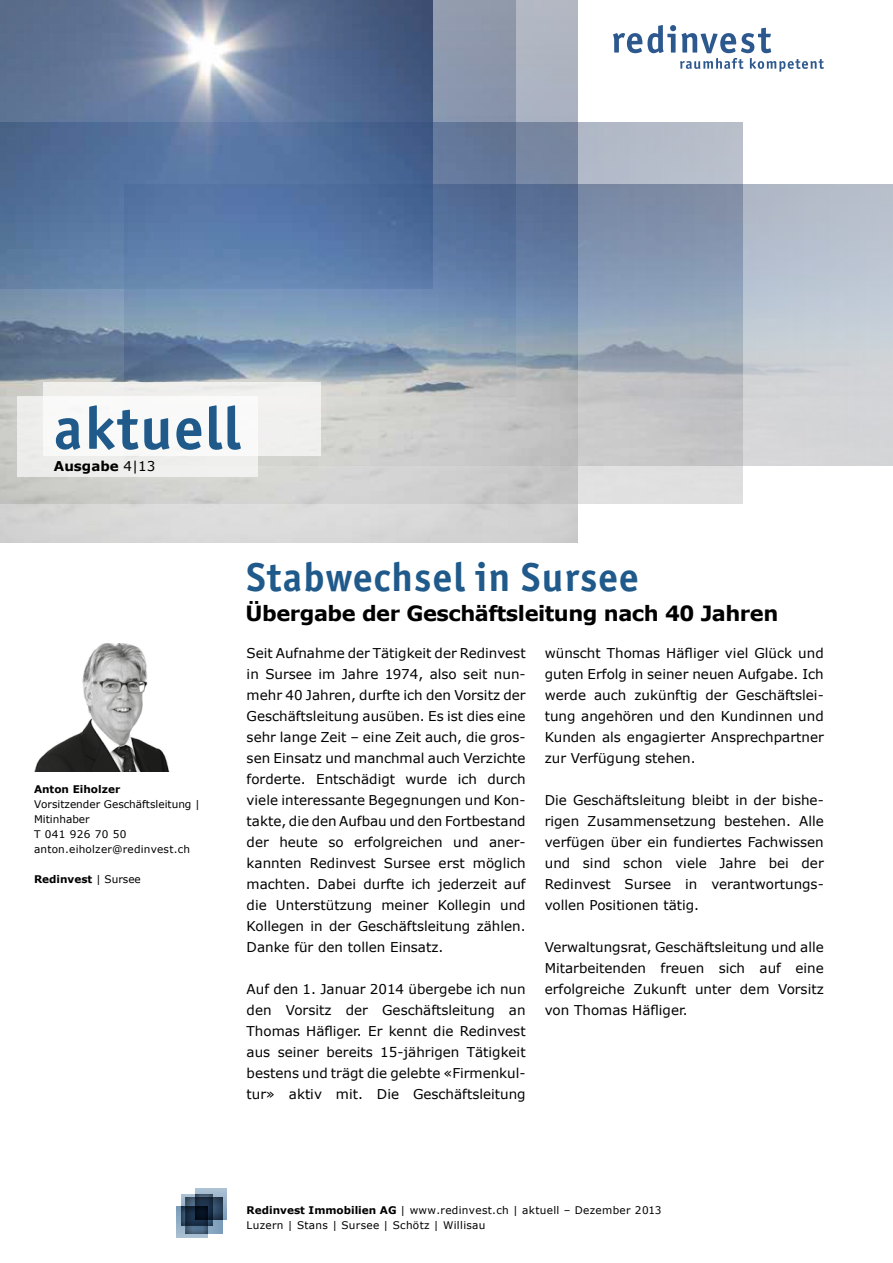
<style>
.page{position:relative;width:893px;height:1263px;background:#fff}
.page>*{position:absolute;margin:0;border:0;box-sizing:border-box;transform-origin:0 0}
.t1{font:700 60px "Officina Sans ITC Std";letter-spacing:.03em;color:#1f5a8b}
.t2{font:700 40.5px "Officina Sans ITC Std";letter-spacing:.03em;color:#1f5a8b}
.t3{font:700 21px "Verdana";letter-spacing:-.02em;color:#000}
.t4{font:13.5px/21px "Verdana";color:#000;text-align:justify}
.t5{font:700 13.5px "Verdana";color:#000}
.t6{font:10.5px/15px "Verdana";letter-spacing:.025em;color:#000}
.t7{font:10.5px/15px "Verdana";color:#000}
.t8{font:700 10.5px "Verdana";color:#000}
.s1{font-weight:400}
.s2{font-weight:700}
</style>
<div class="page">
<svg style="left:0;top:0;width:893px;height:543px;background:#9daabe"></svg>
<img style="left:34px;top:643px;width:136px;height:129px">
<svg style="left:613px;top:25px;width:211px;height:47px"></svg>
<svg style="left:195px;top:1189px;width:31px;height:31px"></svg>
<svg style="left:176px;top:1206px;width:32px;height:31px"></svg>
<svg style="left:181px;top:1194px;width:14px;height:12px"></svg>
<svg style="left:208px;top:1220px;width:15px;height:14px"></svg>
<div style="left:212px;top:1197px;width:11px;height:23px;background:#15273c"></div>
<svg style="left:192px;top:1213px;width:3px;height:7px"></svg>
<div style="left:186px;top:1225px;width:22px;height:9px;background:#547392"></div>
<svg style="left:192px;top:1206px;width:10px;height:7px"></svg>
<div style="left:181px;top:1220px;width:31px;height:5px;background:#1a2f48"></div>
<div style="left:186px;top:1229px;width:22px;height:5px;background:#4c6883"></div>
<svg style="left:181px;top:1206px;width:5px;height:19px"></svg>
<svg style="left:202px;top:1206px;width:6px;height:28px"></svg>
<svg style="left:207px;top:1206px;width:5px;height:19px"></svg>
<div style="left:195px;top:1194px;width:5px;height:26px;background:#050e1c"></div>
<svg style="left:195px;top:1194px;width:17px;height:3px"></svg>
<svg style="left:186px;top:1206px;width:6px;height:28px"></svg>
<svg style="left:186px;top:1197px;width:27px;height:9px"></svg>
<svg style="left:213px;top:1197px;width:10px;height:14px"></svg>
<svg style="left:199px;top:1211px;width:24px;height:9px"></svg>
<div style="left:17px;top:396px;width:240px;height:81px;background:#eeeeed"></div>
<div style="left:43px;top:382px;width:278px;height:73px;background:linear-gradient(to right,#f9f9f9,#f2f2f1)"></div>
<h1 class="t1" style="left:54px;top:391px;width:188px">aktuell</h1>
<p class="t5" style="left:54px;top:457px;width:103px">Ausgabe <span class="s1">4|13</span></p>
<p class="t8" style="left:34px;top:781px;width:88px">Anton Eiholzer</p>
<p class="t7" style="left:34px;top:796px;width:167px">Vorsitzender Geschäftsleitung |<br>Mitinhaber<br>T 041 926 70 50 anton.eiholzer@redinvest.ch</p>
<p class="t8" style="left:34px;top:871px;width:108px">Redinvest <span class="s1">| Sursee</span></p>
<h2 class="t2" style="left:247px;top:552px;width:394px">Stabwechsel in Sursee</h2>
<h3 class="t3" style="left:246px;top:598px;width:534px">Übergabe der Geschäftsleitung nach 40 Jahren</h3>
<p class="t4" style="left:247px;top:642px;width:281px">Seit Aufnahme der Tätigkeit der Redinvest in Sursee im Jahre 1974, also seit nun&shy;mehr 40 Jahren, durfte ich den Vorsitz der Geschäftsleitung ausüben. Es ist dies eine sehr lange Zeit – eine Zeit auch, die gros&shy;sen Einsatz und manchmal auch Verzichte forderte. Entschädigt wurde ich durch viele interessante Begegnungen und Kon&shy;takte, die den Aufbau und den Fortbestand der heute so erfolgreichen und aner&shy;kannten Redinvest Sursee erst möglich machten. Dabei durfte ich jederzeit auf die Unterstützung meiner Kollegin und Kollegen in der Geschäftsleitung zählen.<br>Danke für den tollen Einsatz.</p>
<p class="t4" style="left:247px;top:978px;width:281px">Auf den 1. Januar 2014 übergebe ich nun den Vorsitz der Geschäftsleitung an Thomas Häfliger. Er kennt die Redinvest aus seiner bereits 15-jährigen Tätigkeit bestens und trägt die gelebte «Firmenkul&shy;tur» aktiv mit. Die Geschäftsleitung</p>
<p class="t4" style="left:545px;top:642px;width:281px">wünscht Thomas Häfliger viel Glück und guten Erfolg in seiner neuen Aufgabe. Ich werde auch zukünftig der Geschäftslei&shy;tung angehören und den Kundinnen und Kunden als engagierter Ansprechpartner zur Verfügung stehen.</p>
<p class="t4" style="left:545px;top:789px;width:280px">Die Geschäftsleitung bleibt in der bishe&shy;rigen Zusammensetzung bestehen. Alle verfügen über ein fundiertes Fachwissen und sind schon viele Jahre bei der Redinvest Sursee in verantwortungs&shy;vollen Positionen tätig.</p>
<p class="t4" style="left:545px;top:936px;width:280px">Verwaltungsrat, Geschäftsleitung und alle Mitarbeitenden freuen sich auf eine erfolgreiche Zukunft unter dem Vorsitz von Thomas Häfliger.</p>
<p class="t6" style="left:247px;top:1202px;width:416px"><span class="s2">Redinvest Immobilien AG</span> | www.redinvest.ch | aktuell – Dezember 2013<br>Luzern | Stans | Sursee | Schötz | Willisau</p>
</div>
